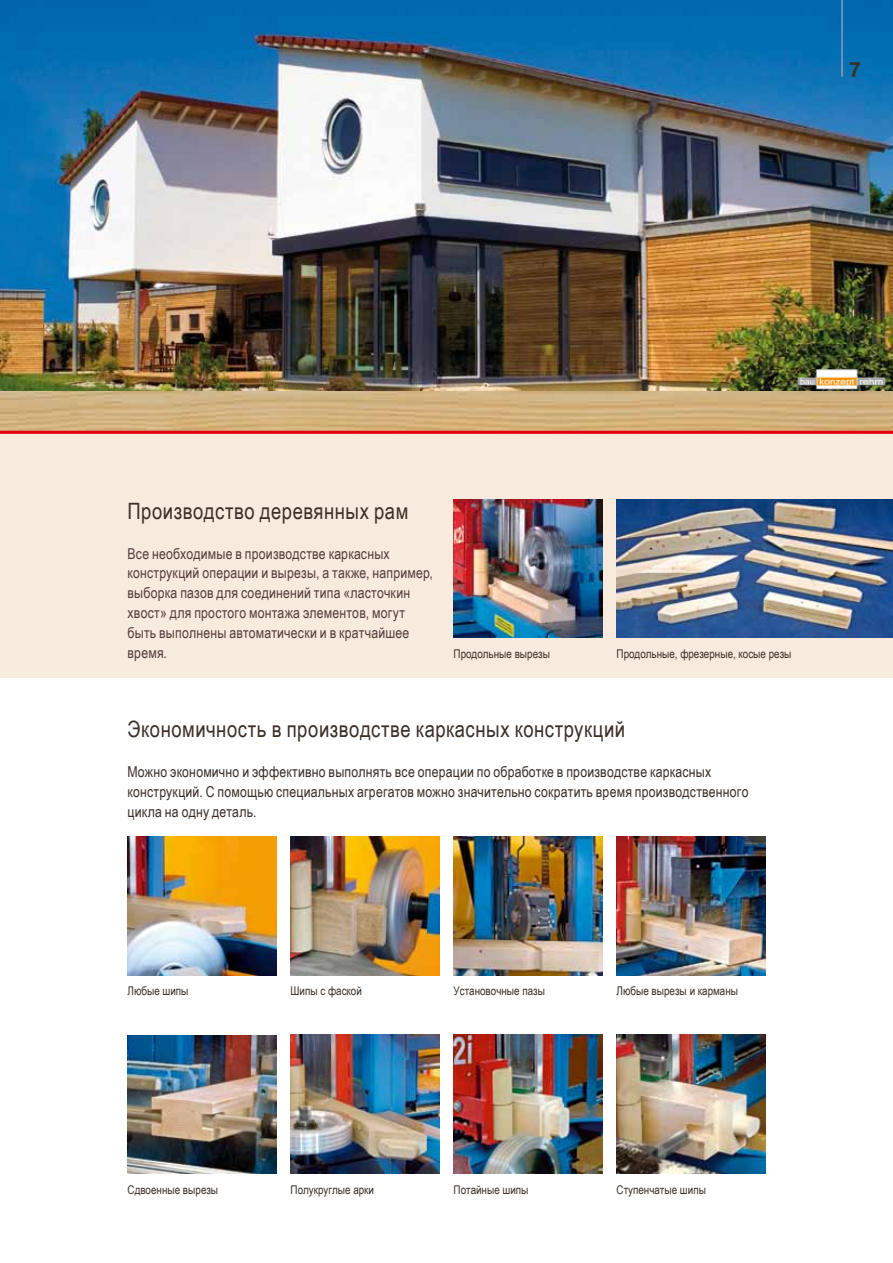
<style>
.page{position:relative;width:893px;height:1263px;background:#fff}
.page>*{position:absolute;margin:0;border:0;box-sizing:border-box;transform-origin:0 0}
.t1{font:22.5px "Arial Narrow";letter-spacing:.025em;color:#3b2f27}
.t2{font:700 21px "Helvetica Neue LT Com";color:#3b2f27}
.t3{font:15px/19.8px "Arial Narrow";letter-spacing:.015em;color:#543c3a}
.t4{font:15px/19.8px "Arial Narrow";letter-spacing:.01em;color:#3b2f27}
.t5{font:12px "Arial Narrow";color:#3b2f27}
</style>
<div class="page">
<img style="left:0;top:0;width:893px;height:391px">
<div style="left:0;top:429px;width:893px;height:248px;background:#f8ebde"></div>
<img style="left:0;top:391px;width:893px;height:40px">
<hr style="left:0;top:431px;width:893px;height:3px;background:#e3000f">
<img style="left:454px;top:500px;width:148px;height:138px">
<img style="left:617px;top:500px;width:276px;height:138px">
<img style="left:128px;top:836px;width:148px;height:139px">
<img style="left:291px;top:836px;width:148px;height:139px">
<img style="left:454px;top:836px;width:148px;height:139px">
<img style="left:617px;top:836px;width:148px;height:139px">
<img style="left:128px;top:1035px;width:148px;height:139px">
<img style="left:291px;top:1035px;width:148px;height:139px">
<img style="left:454px;top:1035px;width:148px;height:139px">
<img style="left:617px;top:1035px;width:148px;height:138px">
<img style="left:796px;top:368px;width:90px;height:23px">
<hr style="left:842px;top:0;width:1px;height:77px;background:#ccb9b4">
<h2 class="t2" style="left:849px;top:56px;width:13px">7</h2>
<h1 class="t1" style="left:128px;top:494px;width:282px">Производство деревянных рам</h1>
<p class="t3" style="left:128px;top:543px;width:307px">Все необходимые в производстве каркасных конструкций операции и вырезы, а также, например, выборка пазов для соединений типа «ласточкин хвост» для простого монтажа элементов, могут быть выполнены автоматически и в кратчайшее время.</p>
<p class="t5" style="left:454px;top:645px;width:98px">Продольные вырезы</p>
<p class="t5" style="left:617px;top:645px;width:176px">Продольные, фрезерные, косые резы</p>
<h1 class="t1" style="left:128px;top:713px;width:499px">Экономичность в производстве каркасных конструкций</h1>
<p class="t4" style="left:128px;top:761px;width:622px">Можно экономично и эффективно выполнять все операции по обработке в производстве каркасных конструкций. С помощью специальных агрегатов можно значительно сократить время производственного цикла на одну деталь.</p>
<p class="t5" style="left:128px;top:982px;width:63px">Любые шипы</p>
<p class="t5" style="left:291px;top:982px;width:73px">Шипы с фаской</p>
<p class="t5" style="left:128px;top:1180px;width:92px">Сдвоенные вырезы</p>
<p class="t5" style="left:291px;top:1180px;width:85px">Полукруглые арки</p>
<p class="t5" style="left:454px;top:982px;width:93px">Установочные пазы</p>
<p class="t5" style="left:617px;top:982px;width:123px">Любые вырезы и карманы</p>
<p class="t5" style="left:454px;top:1180px;width:77px">Потайные шипы</p>
<p class="t5" style="left:617px;top:1180px;width:91px">Ступенчатые шипы</p>
</div>
